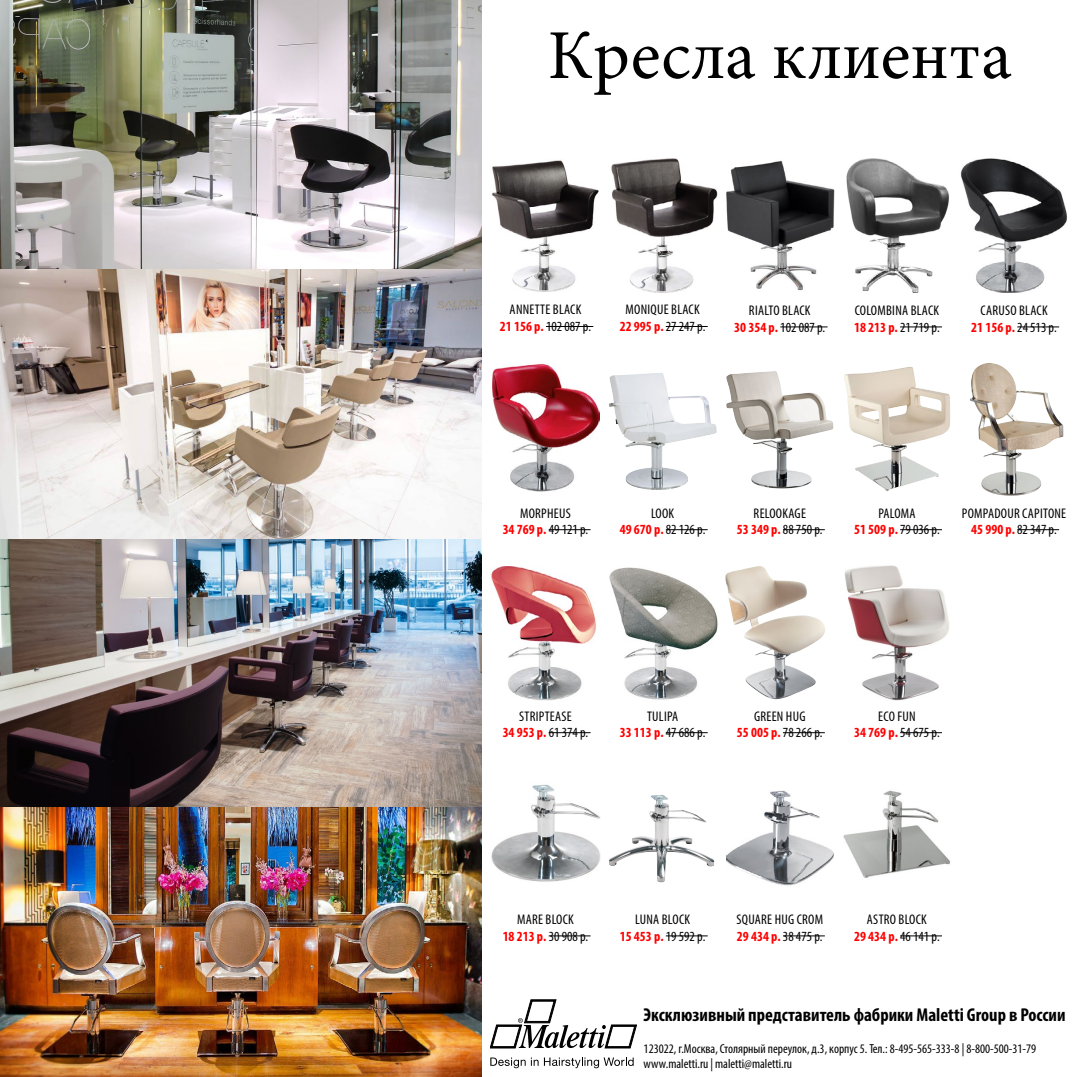
<style>
.page{position:relative;width:1077px;height:1077px;background:#fff}
.page>*{position:absolute;margin:0;border:0;box-sizing:border-box;transform-origin:0 0}
.t1{font:70px "Minion Pro";color:#000}
.t2{font:700 condensed 18.64px "Myriad Pro";color:#000}
.t3{font:condensed 14px/16.8px "Myriad Pro";letter-spacing:.02em;color:#000;text-align:center}
.t4{font:condensed 14px/16.8px "Myriad Pro";color:#000;text-align:center}
.t5{font:condensed 13.04px/15.7px "Myriad Pro";color:#000}
.s1{font-weight:700;color:#f00}
</style>
<div class="page">
<img style="left:0;top:538px;width:481px;height:269px">
<hr style="left:546px;top:326px;width:47px;height:1px;background:#000">
<img style="left:492px;top:160px;width:107px;height:131px">
<hr style="left:665px;top:326px;width:42px;height:1px;background:#000">
<img style="left:611px;top:158px;width:106px;height:134px">
<hr style="left:780px;top:326px;width:47px;height:1px;background:#000">
<img style="left:726px;top:160px;width:108px;height:131px">
<hr style="left:900px;top:326px;width:41px;height:1px;background:#000">
<img style="left:846px;top:159px;width:103px;height:134px">
<hr style="left:548px;top:529px;width:42px;height:1px;background:#000">
<img style="left:492px;top:363px;width:107px;height:128px">
<hr style="left:665px;top:529px;width:42px;height:1px;background:#000">
<img style="left:609px;top:373px;width:107px;height:117px">
<hr style="left:782px;top:529px;width:42px;height:1px;background:#000">
<img style="left:726px;top:371px;width:85px;height:117px">
<hr style="left:900px;top:529px;width:41px;height:1px;background:#000">
<img style="left:844px;top:367px;width:106px;height:124px">
<hr style="left:548px;top:732px;width:42px;height:1px;background:#000">
<img style="left:491px;top:566px;width:105px;height:134px">
<hr style="left:665px;top:732px;width:42px;height:1px;background:#000">
<img style="left:609px;top:567px;width:108px;height:133px">
<hr style="left:782px;top:732px;width:42px;height:1px;background:#000">
<img style="left:725px;top:566px;width:100px;height:133px">
<hr style="left:900px;top:732px;width:41px;height:1px;background:#000">
<img style="left:844px;top:565px;width:105px;height:135px">
<hr style="left:548px;top:935px;width:42px;height:1px;background:#000">
<img style="left:491px;top:784px;width:109px;height:98px">
<hr style="left:665px;top:935px;width:42px;height:1px;background:#000">
<img style="left:609px;top:795px;width:105px;height:87px">
<hr style="left:782px;top:935px;width:42px;height:1px;background:#000">
<img style="left:726px;top:790px;width:107px;height:96px">
<hr style="left:900px;top:935px;width:41px;height:1px;background:#000">
<img style="left:843px;top:790px;width:107px;height:88px">
<svg style="left:490px;top:999px;width:146px;height:48px"></svg>
<svg style="left:490px;top:1057px;width:35px;height:11px"></svg>
<svg style="left:531px;top:1057px;width:7px;height:8px"></svg>
<svg style="left:544px;top:1057px;width:89px;height:11px"></svg>
<hr style="left:1017px;top:326px;width:41px;height:1px;background:#000">
<img style="left:960px;top:158px;width:107px;height:134px">
<hr style="left:1017px;top:529px;width:41px;height:1px;background:#000">
<img style="left:970px;top:363px;width:93px;height:132px">
<img style="left:0;top:807px;width:481px;height:269px">
<img style="left:0;top:0;width:481px;height:538px">
<h1 class="t1" style="left:547px;top:9px;width:465px">Кресла клиента</h1>
<p class="t3" style="left:500px;top:301px;width:93px">ANNETTE BLACK<br><span class="s1">21 156 р.</span> 102 087 р.</p>
<p class="t3" style="left:619px;top:301px;width:87px">MONIQUE BLACK<br><span class="s1">22 995 р.</span> 27 247 р.</p>
<p class="t4" style="left:734px;top:301px;width:93px">RIALTO BLACK<br><span class="s1">30 354 р.</span> 102 087 р.</p>
<p class="t3" style="left:854px;top:301px;width:87px;text-align:left">COLOMBINA BLACK<br><span class="s1">18 213 р.</span> 21 719 р.</p>
<p class="t3" style="left:971px;top:301px;width:87px">CARUSO BLACK<br><span class="s1">21 156 р.</span> 24 513 р.</p>
<p class="t3" style="left:502px;top:504px;width:87px">MORPHEUS<br><span class="s1">34 769 р.</span> 49 121 р.</p>
<p class="t3" style="left:619px;top:504px;width:87px">LOOK<br><span class="s1">49 670 р.</span> 82 126 р.</p>
<p class="t3" style="left:736px;top:504px;width:87px">RELOOKAGE<br><span class="s1">53 349 р.</span> 88 750 р.</p>
<p class="t3" style="left:854px;top:504px;width:87px">PALOMA<br><span class="s1">51 509 р.</span> 79 036 р.</p>
<p class="t3" style="left:961px;top:504px;width:106px">PОМPADOUR CAPITONE<br><span class="s1">45 990 р.</span> 82 347 р.</p>
<p class="t3" style="left:502px;top:707px;width:87px">STRIPTEASE<br><span class="s1">34 953 р.</span> 61 374 р.</p>
<p class="t3" style="left:619px;top:707px;width:87px">TULIPA<br><span class="s1">33 113 р.</span> 47 686 р.</p>
<p class="t3" style="left:736px;top:707px;width:87px">GREEN HUG<br><span class="s1">55 005 р.</span> 78 266 р.</p>
<p class="t3" style="left:854px;top:707px;width:87px">ECO FUN<br><span class="s1">34 769 р.</span> 54 675 р.</p>
<p class="t3" style="left:502px;top:910px;width:87px">MARE BLOCK<br><span class="s1">18 213 р.</span> 30 908 р.</p>
<p class="t3" style="left:619px;top:910px;width:87px">LUNA BLOCK<br><span class="s1">15 453 р.</span> 19 592 р.</p>
<p class="t3" style="left:736px;top:910px;width:88px;text-align:left">SQUARE HUG CROM<br><span class="s1">29 434 р.</span> 38 475 р.</p>
<p class="t3" style="left:854px;top:910px;width:87px">ASTRO BLOCK<br><span class="s1">29 434 р.</span> 46 141 р.</p>
<h2 class="t2" style="left:643px;top:1003px;width:423px">Эксклюзивный представитель фабрики Maletti Group в России</h2>
<p class="t5" style="left:643px;top:1040px;width:394px">123022, г.Москва, Столярный переулок, д.3, корпус 5. Тел.: 8-495-565-333-8 | 8-800-500-31-79 www.maletti.ru | maletti@maletti.ru</p>
</div>
